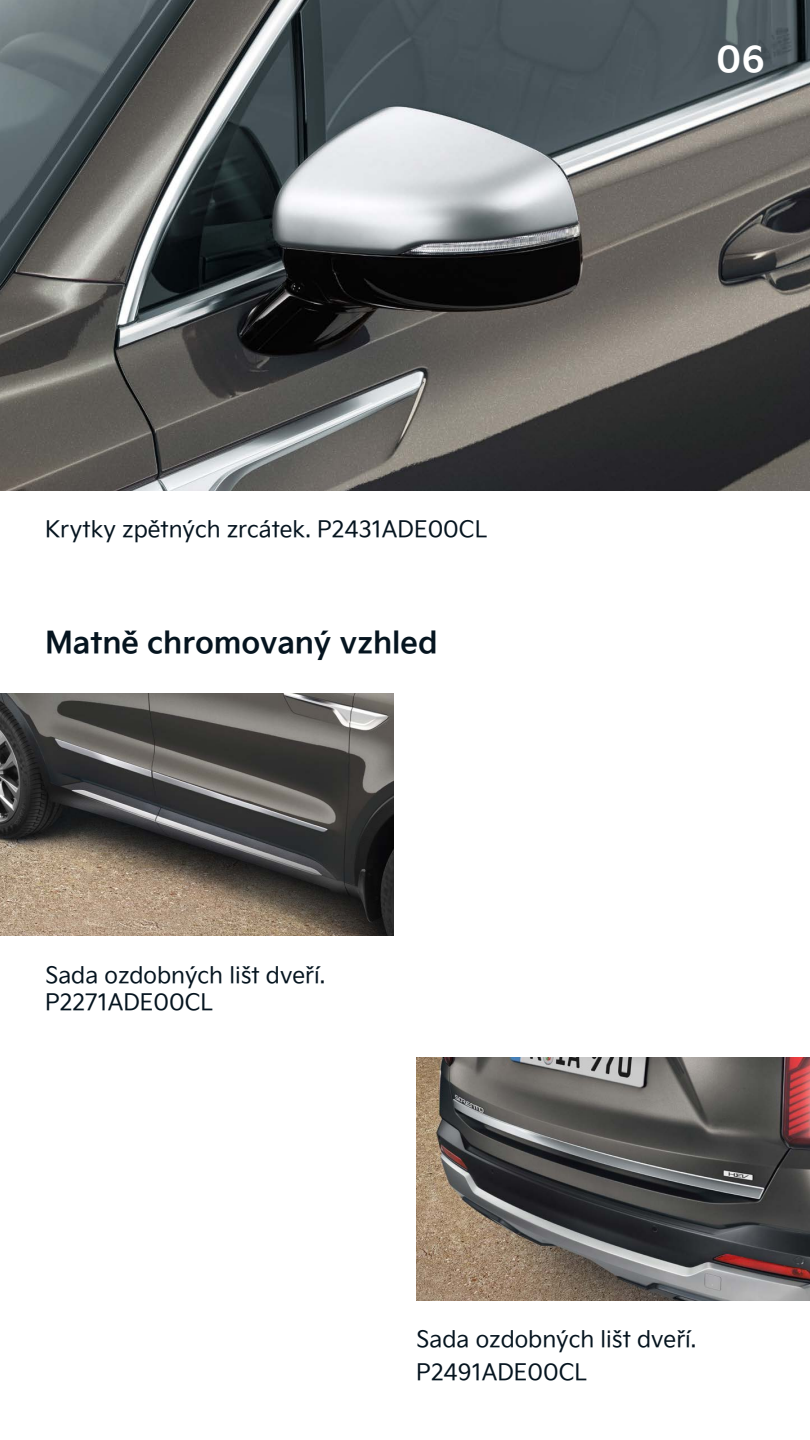
<style>
.page{position:relative;width:810px;height:1440px;background:#fff}
.page>*{position:absolute;margin:0;border:0;box-sizing:border-box;transform-origin:0 0}
.t1{font:36px "Kia Signature OTF Bold";color:#fff}
.t2{font:30px "Kia Signature OTF Bold";color:#05141f}
.t3{font:22.5px/27px "Kia Signature OTF Regular";color:#05141f}
</style>
<div class="page">
<img style="left:0;top:0;width:810px;height:490px">
<img style="left:0;top:693px;width:394px;height:243px">
<img style="left:416px;top:1058px;width:394px;height:242px">
<h1 class="t1" style="left:716px;top:32px;width:50px">06</h1>
<p class="t3" style="left:45px;top:515px;width:444px">Krytky zpětných zrcátek. P2431ADE00CL</p>
<h2 class="t2" style="left:45px;top:620px;width:394px">Matně chromovaný vzhled</h2>
<p class="t3" style="left:45px;top:960px;width:282px">Sada ozdobných lišt dveří.<br>P2271ADE00CL</p>
<p class="t3" style="left:416px;top:1322px;width:282px;line-height:33px">Sada ozdobných lišt dveří.<br>P2491ADE00CL</p>
</div>
